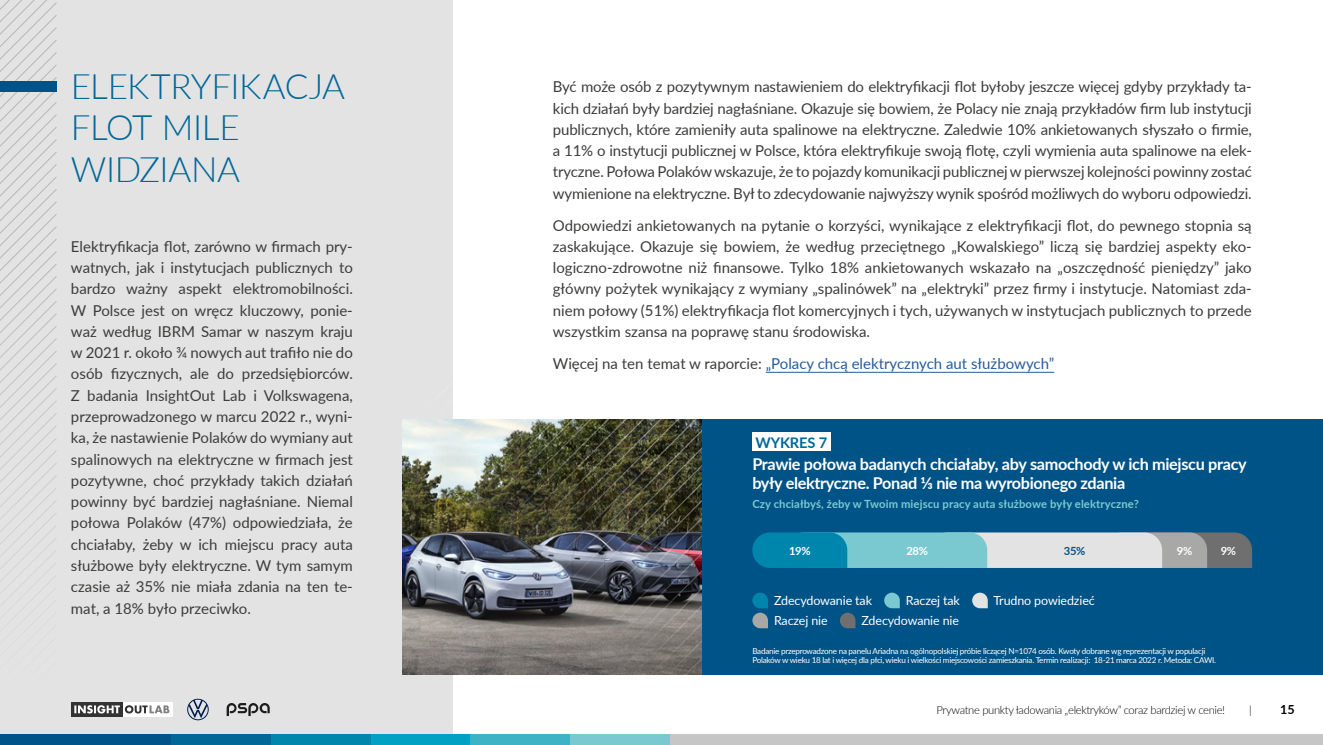
<style>
.page{position:relative;width:1323px;height:745px;background:#fff}
.page>*{position:absolute;margin:0;border:0;box-sizing:border-box;transform-origin:0 0}
.t1{font:300 35px/41.2px "Lato";letter-spacing:-.015em;color:#006797}
.t2{font:700 16.25px/18.8px "Lato";letter-spacing:-.02em;color:#fff}
.t3{font:15px/21.2px "Lato";color:#3c3c3b;text-align:justify}
.t4{font:15px "Lato";color:#275b9b}
.t5{font:700 14.62px "Lato";letter-spacing:-.01em;color:#006797}
.t6{font:12.5px "Lato";letter-spacing:-.01em;color:#fff}
.t7{font:700 12.5px "Lato";color:#000}
.t8{font:700 11.25px "Lato";letter-spacing:.01em;color:#7bc9d0}
.t9{font:300 11.25px "Lato";letter-spacing:-.03em;color:#000}
.t10{font:700 11.25px "Lato";color:#fff}
.t11{font:700 11.25px "Lato";color:#005386}
.t12{font:8.12px/9.8px "Lato";letter-spacing:-.03em;color:#fff}
.s1{color:#3c3c3b}
.s2{color:#fff}
</style>
<div class="page">
<div style="left:0;top:0;width:453px;height:733px;background:#e3e3e3"></div>
<img style="left:403px;top:473px;width:195px;height:200px">
<svg style="left:502px;top:525px;width:52px;height:53px;background:#6c7175"></svg>
<svg style="left:607px;top:371px;width:385px;height:304px"></svg>
<img style="left:449px;top:473px;width:105px;height:52px">
<img style="left:554px;top:371px;width:386px;height:259px">
<svg style="left:402px;top:371px;width:380px;height:102px"></svg>
<div style="left:703px;top:419px;width:620px;height:255px;background:#005386"></div>
<hr style="left:766px;top:372px;width:288px;height:1px;background:#275b9b">
<svg style="left:0;top:0;width:57px;height:592px"></svg>
<div style="left:752px;top:432px;width:78px;height:18px;background:#fff"></div>
<svg style="left:884px;top:592px;width:16px;height:16px"></svg>
<svg style="left:972px;top:592px;width:16px;height:16px"></svg>
<svg style="left:752px;top:592px;width:16px;height:36px"></svg>
<svg style="left:840px;top:612px;width:15px;height:16px"></svg>
<svg style="left:752px;top:532px;width:500px;height:35px;background:#89b8c2"></svg>
<svg style="left:187px;top:698px;width:22px;height:21px"></svg>
<svg style="left:227px;top:703px;width:43px;height:12px"></svg>
<svg style="left:123px;top:702px;width:50px;height:14px"></svg>
<svg style="left:71px;top:702px;width:52px;height:14px"></svg>
<svg style="left:74px;top:704px;width:95px;height:9px"></svg>
<div style="left:570px;top:733px;width:100px;height:11px;background:#7bc9d0"></div>
<div style="left:371px;top:733px;width:99px;height:11px;background:#00a1c2"></div>
<div style="left:171px;top:733px;width:100px;height:11px;background:#006797"></div>
<div style="left:470px;top:733px;width:100px;height:11px;background:#3db3c5"></div>
<div style="left:271px;top:733px;width:100px;height:11px;background:#0085ac"></div>
<div style="left:0;top:733px;width:171px;height:11px;background:#005386"></div>
<div style="left:670px;top:733px;width:653px;height:11px;background:#c6c6c6"></div>
<div style="left:0;top:81px;width:57px;height:11px;background:#005386"></div>
<h1 class="t1" style="left:71px;top:65px;width:276px">ELEKTRYFIKACJA<br>FLOT MILE<br>WIDZIANA</h1>
<p class="t3" style="left:71px;top:235px;width:283px">Elektryfikacja flot, zarówno w firmach pry&shy;watnych, jak i instytucjach publicznych to bardzo ważny aspekt elektromobilności.<br>W Polsce jest on wręcz kluczowy, ponie&shy;waż według IBRM Samar w naszym kraju w 2021 r. około ¾ nowych aut trafiło nie do osób fizycznych, ale do przedsiębiorców.<br>Z badania InsightOut Lab i Volkswagena, przeprowadzonego w marcu 2022 r., wyni&shy;ka, że nastawienie Polaków do wymiany aut spalinowych na elektryczne w firmach jest pozytywne, choć przykłady takich działań powinny być bardziej nagłaśniane. Niemal połowa Polaków (47%) odpowiedziała, że chciałaby, żeby w ich miejscu pracy auta służbowe były elektryczne. W tym samym czasie aż 35% nie miała zdania na ten te&shy;mat, a 18% było przeciwko.</p>
<p class="t3" style="left:553px;top:75px;width:700px">Być może osób z pozytywnym nastawieniem do elektryfikacji flot byłoby jeszcze więcej gdyby przykłady ta&shy;kich działań były bardziej nagłaśniane. Okazuje się bowiem, że Polacy nie znają przykładów firm lub instytucji publicznych, które zamieniły auta spalinowe na elektryczne. Zaledwie 10% ankietowanych słyszało o firmie, a 11% o instytucji publicznej w Polsce, która elektryfikuje swoją flotę, czyli wymienia auta spalinowe na elek&shy;tryczne. Połowa Polaków wskazuje, że to pojazdy komunikacji publicznej w pierwszej kolejności powinny zostać wymienione na elektryczne. Był to zdecydowanie najwyższy wynik spośród możliwych do wyboru odpowiedzi.</p>
<p class="t3" style="left:553px;top:214px;width:700px">Odpowiedzi ankietowanych na pytanie o korzyści, wynikające z elektryfikacji flot, do pewnego stopnia są zaskakujące. Okazuje się bowiem, że według przeciętnego „Kowalskiego” liczą się bardziej aspekty eko&shy;logiczno-zdrowotne niż finansowe. Tylko 18% ankietowanych wskazało na „oszczędność pieniędzy” jako główny pożytek wynikający z wymiany „spalinówek” na „elektryki” przez firmy i instytucje. Natomiast zda&shy;niem połowy (51%) elektryfikacja flot komercyjnych i tych, używanych w instytucjach publicznych to przede wszystkim szansa na poprawę stanu środowiska.</p>
<p class="t4" style="left:553px;top:352px;width:503px"><span class="s1">Więcej na ten temat w raporcie:</span> „Polacy chcą elektrycznych aut służbowych”</p>
<p class="t5" style="left:755px;top:431px;width:73px">WYKRES 7</p>
<p class="t2" style="left:752px;top:453px;width:496px">Prawie połowa badanych chciałaby, aby samochody w ich miejscu pracy były elektryczne. Ponad 1/3 nie ma wyrobionego zdania</p>
<p class="t8" style="left:752px;top:495px;width:388px">Czy chciałbyś, żeby w Twoim miejscu pracy auta służbowe były elektryczne?</p>
<p class="t10" style="left:789px;top:542px;width:23px">19%</p>
<p class="t10" style="left:906px;top:542px;width:23px">28%</p>
<p class="t11" style="left:1064px;top:542px;width:34px">35%<span class="s2">9%</span></p>
<p class="t10" style="left:1177px;top:542px;width:17px">9%</p>
<p class="t10" style="left:1221px;top:542px;width:17px">9%</p>
<p class="t6" style="left:774px;top:590px;width:99px">Zdecydowanie tak</p>
<p class="t6" style="left:906px;top:590px;width:56px">Raczej tak</p>
<p class="t6" style="left:993px;top:590px;width:103px">Trudno powiedzieć</p>
<p class="t6" style="left:774px;top:610px;width:55px">Raczej nie</p>
<p class="t6" style="left:861px;top:610px;width:99px">Zdecydowanie nie</p>
<p class="t12" style="left:752px;top:645px;width:465px">Badanie przeprowadzone na panelu Ariadna na ogólnopolskiej próbie liczącej N=1074 osób. Kwoty dobrane wg reprezentacji w populacji<br>Polaków w wieku 18 lat i więcej dla płci, wieku i wielkości miejscowości zamieszkania. Termin realizacji: 18-21 marca 2022 r. Metoda: CAWI.</p>
<p class="t9" style="left:936px;top:701px;width:290px">Prywatne punkty ładowania „elektryków” coraz bardziej w cenie!</p>
<p class="t9" style="left:1249px;top:701px;width:4px">|</p>
<p class="t7" style="left:1280px;top:699px;width:16px">15</p>
</div>
